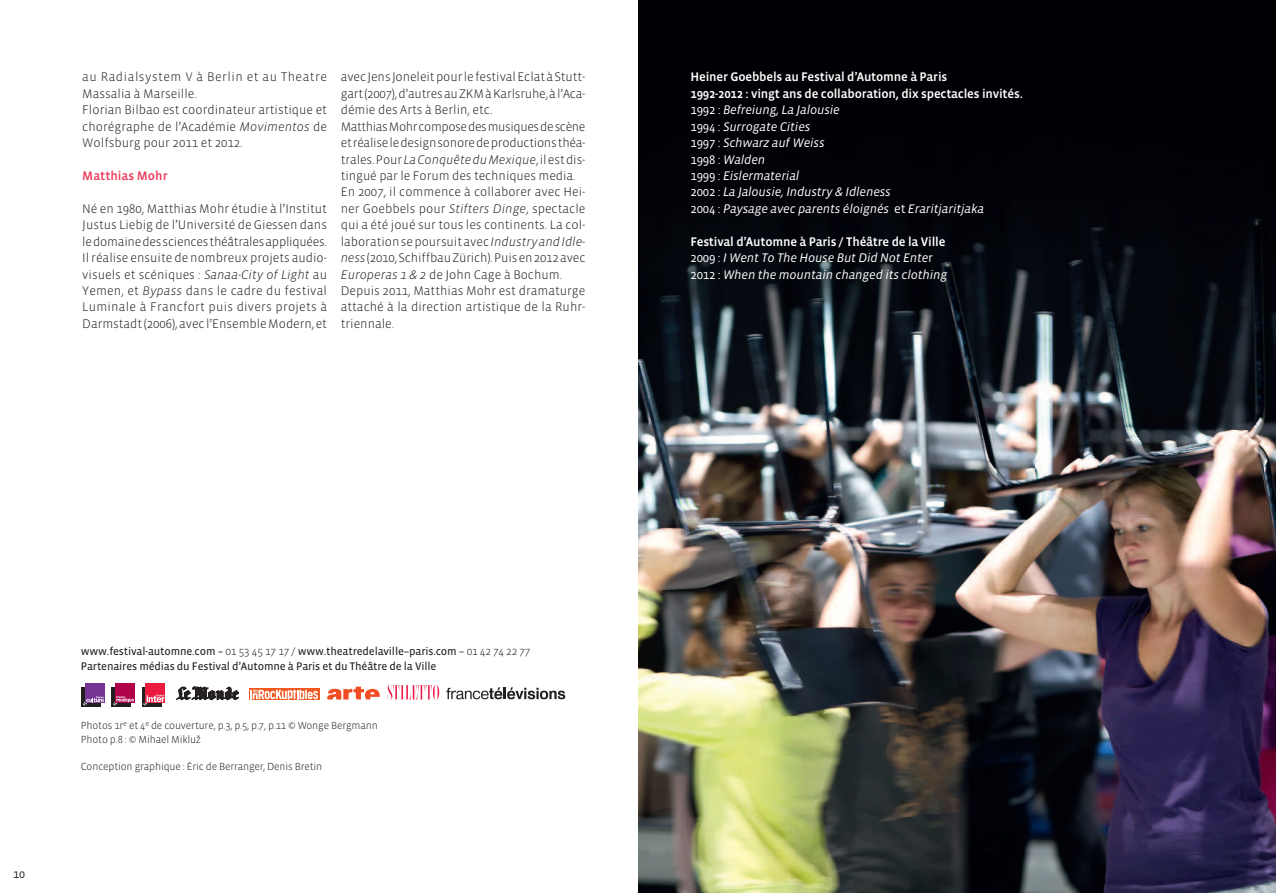
<style>
.page{position:relative;width:1276px;height:893px;background:#fff}
.page>*{position:absolute;margin:0;border:0;box-sizing:border-box;transform-origin:0 0}
.t1{font:300 12.75px/16.5px "Vista Sans OT";color:#231f20}
.t2{font:italic 12.75px/16.4px "Vista Sans OT";letter-spacing:-.015em;color:#fff}
.t3{font:500 12.75px "Vista Sans OT";color:#ee3c5b}
.t4{font:12px "Vista Sans OT";color:#231f20}
.t5{font:11.25px "Vista Sans OT";letter-spacing:-.015em;color:#231f20}
.t6{font:300 10.5px/13.5px "Vista Sans OT";letter-spacing:-.015em;color:#231f20}
.s1{font-style:italic}
.s2{font-weight:500;font-style:normal}
.s3{font-style:normal}
.s4{font-weight:300}
.s5{font-style:inherit}
</style>
<div class="page">
<img style="left:638px;top:0;width:638px;height:893px">
<svg style="left:327px;top:687px;width:53px;height:12px"></svg>
<svg style="left:176px;top:686px;width:63px;height:14px"></svg>
<svg style="left:387px;top:685px;width:52px;height:15px"></svg>
<div style="left:249px;top:689px;width:70px;height:11px;background:#f15921"></div>
<svg style="left:250px;top:689px;width:68px;height:11px"></svg>
<svg style="left:81px;top:683px;width:24px;height:24px"></svg>
<svg style="left:111px;top:683px;width:54px;height:24px"></svg>
<svg style="left:446px;top:687px;width:119px;height:12px"></svg>
<p class="t1" style="left:82px;top:69px;width:246px">au Radialsystem V à Berlin et au Theatre Massalia à Marseille.<br>Florian Bilbao est coordinateur artistique et chorégraphe de l’Académie <span class="s1">Movimentos</span> de Wolfsburg pour 2011 et 2012.</p>
<p class="t3" style="left:82px;top:168px;width:87px">Matthias Mohr</p>
<p class="t1" style="left:82px;top:200px;width:246px;text-align:justify">Né en 1980, Matthias Mohr étudie à l’Institut Justus Liebig de l’Université de Giessen dans ledomainedessciencesthéâtralesappliquées.<br>Il réalise ensuite de nombreux projets audio&shy;visuels et scéniques : <span class="s1">Sanaa-City of Light</span> au Yemen, et <span class="s1">Bypass</span> dans le cadre du festival Luminale à Francfort puis divers projets à Darmstadt(2006),avecl’EnsembleModern,et</p>
<p class="t1" style="left:341px;top:69px;width:246px">avecJensJoneleitpourlefestivalEclatàStutt&shy;gart(2007),d’autresauZKMàKarlsruhe,àl’Aca&shy;démie des Arts à Berlin, etc.<br>MatthiasMohrcomposedesmusiquesdescène etréaliseledesignsonoredeproductionsthéa&shy;trales.Pour<span class="s1">LaConquêteduMexique</span>,ilestdis&shy;tingué par le Forum des techniques media.<br>En 2007, il commence à collaborer avec Hei&shy;ner Goebbels pour <span class="s1">Stifters Dinge</span>, spectacle qui a été joué sur tous les continents. La col&shy;laborationsepoursuitavec<span class="s1">IndustryandIdle&shy;ness</span>(2010,SchiffbauZürich).Puisen2012avec <span class="s1">Europeras 1 &amp; 2</span> de John Cage à Bochum.<br>Depuis 2011, Matthias Mohr est dramaturge attaché à la direction artistique de la Ruhr&shy;triennale.</p>
<p class="t2" style="left:690px;top:69px;width:334px"><span class="s2">Heiner Goebbels au Festival d’Automne à Paris<br>1992-2012 : vingt ans de collaboration, dix spectacles invités.<br></span><span class="s3">1992 :</span> Befreiung, La Jalousie<br><span class="s3">1994 :</span> Surrogate Cities<br><span class="s3">1997 :</span> Schwarz auf Weiss<br><span class="s3">1998 :</span> Walden<br><span class="s3">1999 :</span> Eislermaterial<br><span class="s3">2002 :</span> La Jalousie, Industry &amp; Idleness<br><span class="s3">2004 :</span> Paysage avec parents éloignés <span class="s3">et</span> Eraritjaritjaka</p>
<p class="t2" style="left:690px;top:233px;width:258px"><span class="s2">Festival d’Automne à Paris / Théâtre de la Ville<br></span><span class="s3">2009 :</span> I Went To The House But Did Not Ente<span class="s3">r<br>2012 :</span> When the mountain changed its clothing</p>
<p class="t4" style="left:13px;top:866px;width:14px">10</p>
<p class="t5" style="left:81px;top:644px;width:451px">www.festival-automne.com – <span class="s4">01 53 45 17 17 /</span> www.theatredelaville–paris.com <span class="s5">–</span> <span class="s4">01 42 74 22 77</span></p>
<p class="t5" style="left:81px;top:659px;width:357px">Partenaires médias du Festival d’Automne à Paris et du Théâtre de la Ville</p>
<p class="t6" style="left:81px;top:719px;width:299px">Photos 1r<sup>e</sup> et 4<sup>e</sup> de couverture, p.3, p.5, p.7, p.11 © Wonge Bergmann<br>Photo p.8 : © Mihael Mikluž</p>
<p class="t6" style="left:81px;top:759px;width:243px">Conception graphique : Éric de Berranger, Denis Bretin</p>
</div>
